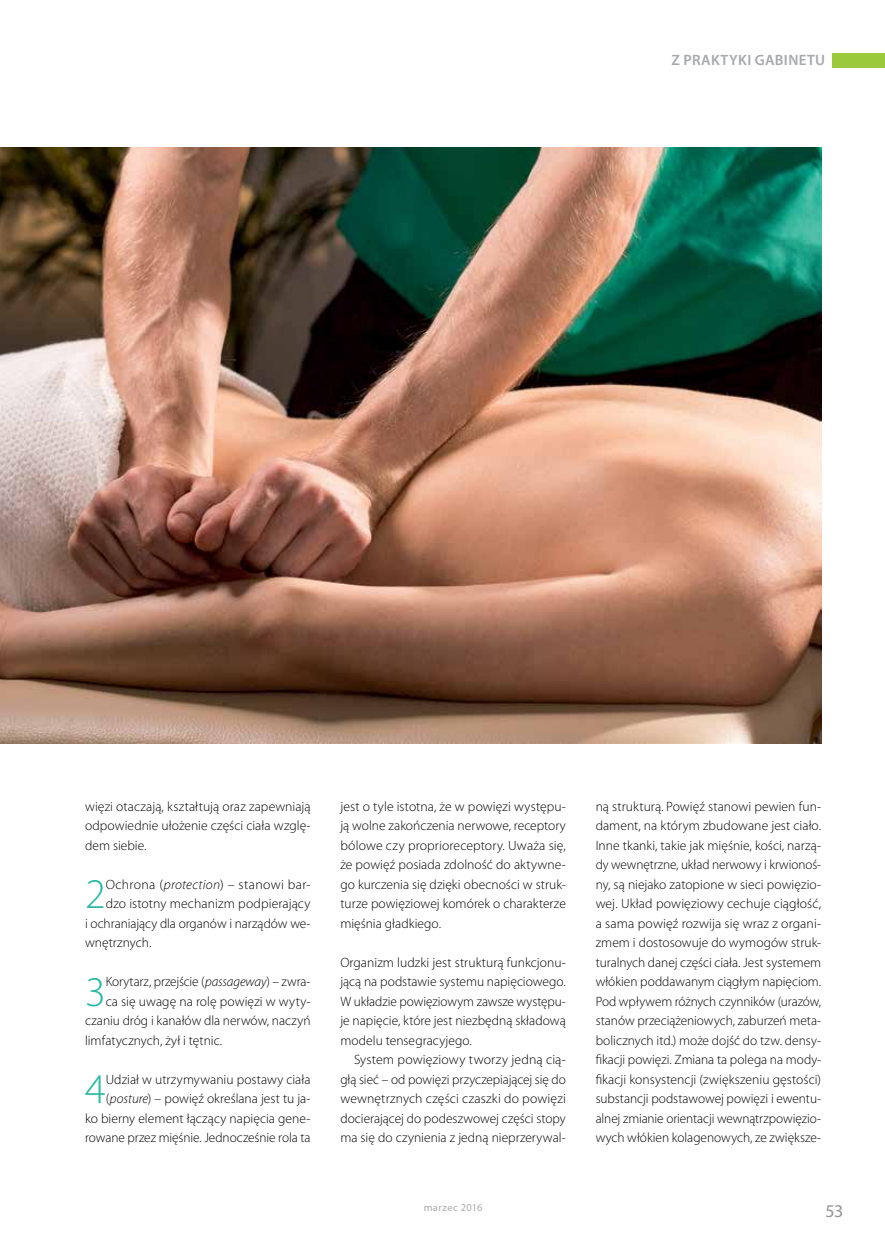
<style>
.page{position:relative;width:885px;height:1251px;background:#fff}
.page>*{position:absolute;margin:0;border:0;box-sizing:border-box;transform-origin:0 0}
.t1{font:300 42.45px "Myriad Pro";color:#2abaa2}
.t2{font:18px "Myriad Pro";color:#939598}
.t3{font:600 15px "Myriad Pro";letter-spacing:.025em;color:#a7a9ac}
.t4{font:300 13.5px/19.5px "Myriad Pro";color:#000;text-align:justify}
.t5{font:300 13.5px "Myriad Pro";letter-spacing:.025em;color:#000}
.t6{font:10.5px "Myriad Pro";letter-spacing:.04em;color:#a9abae}
.s1{font-style:italic}
</style>
<div class="page">
<div style="left:832px;top:53px;width:52px;height:15px;background:#9aca3c"></div>
<img style="left:0;top:147px;width:821px;height:596px">
<p class="t3" style="left:671px;top:50px;width:155px">Z PRAKTYKI GABINETU</p>
<p class="t4" style="left:85px;top:796px;width:227px">więzi otaczają, kształtują oraz zapewniają odpowiednie ułożenie części ciała wzglę&shy;dem siebie.</p>
<h1 class="t1" style="left:85px;top:868px;width:22px">2</h1>
<p class="t5" style="left:106px;top:875px;width:206px">Ochrona (<span class="s1">protection</span>) – stanowi bar-</p>
<p class="t4" style="left:106px;top:893px;width:206px">dzo istotny mechanizm podpierający</p>
<p class="t4" style="left:85px;top:913px;width:227px">i ochraniający dla organów i narządów we-</p>
<p class="t4" style="left:85px;top:932px;width:68px">wnętrznych.</p>
<h1 class="t1" style="left:85px;top:965px;width:22px">3</h1>
<p class="t4" style="left:106px;top:971px;width:206px">Korytarz, przejście (<span class="s1">passageway</span>) – zwra-</p>
<p class="t4" style="left:106px;top:991px;width:206px">ca się uwagę na rolę powięzi w wyty-</p>
<p class="t4" style="left:85px;top:1010px;width:227px">czaniu dróg i kanałów dla nerwów, naczyń</p>
<p class="t4" style="left:85px;top:1030px;width:139px">limfatycznych, żył i tętnic.</p>
<h1 class="t1" style="left:85px;top:1063px;width:22px">4</h1>
<p class="t4" style="left:85px;top:1069px;width:227px;text-align:right">Udział w utrzymywaniu postawy ciała (<span class="s1">posture</span>) – powięź określana jest tu ja-<br>ko bierny element łączący napięcia gene&shy;rowane przez mięśnie. Jednocześnie rola ta</p>
<p class="t4" style="left:340px;top:796px;width:227px">jest o tyle istotna, że w powięzi występu&shy;ją wolne zakończenia nerwowe, receptory bólowe czy proprioreceptory. Uważa się, że powięź posiada zdolność do aktywne&shy;go kurczenia się dzięki obecności w struk&shy;turze powięziowej komórek o charakterze mięśnia gładkiego.</p>
<p class="t4" style="left:340px;top:952px;width:227px">Organizm ludzki jest strukturą funkcjonu&shy;jącą na podstawie systemu napięciowego.<br>W układzie powięziowym zawsze występu&shy;je napięcie, które jest niezbędną składową modelu tensegracyjego.</p>
<p class="t4" style="left:340px;top:1049px;width:227px;text-indent:14px">System powięziowy tworzy jedną cią&shy;głą sieć – od powięzi przyczepiającej się do wewnętrznych części czaszki do powięzi docierającej do podeszwowej części stopy ma się do czynienia z jedną nieprzerywal-</p>
<p class="t6" style="left:423px;top:1200px;width:60px">marzec 2016</p>
<p class="t4" style="left:595px;top:796px;width:227px">ną strukturą. Powięź stanowi pewien fun&shy;dament, na którym zbudowane jest ciało.<br>Inne tkanki, takie jak mięśnie, kości, narzą&shy;dy wewnętrzne, układ nerwowy i krwionoś&shy;ny, są niejako zatopione w sieci powięzio&shy;wej. Układ powięziowy cechuje ciągłość, a sama powięź rozwija się wraz z organi&shy;zmem i dostosowuje do wymogów struk&shy;turalnych danej części ciała. Jest systemem włókien poddawanym ciągłym napięciom.<br>Pod wpływem różnych czynników (urazów, stanów przeciążeniowych, zaburzeń meta&shy;bolicznych itd.) może dojść do tzw. densy&shy;fikacji powięzi. Zmiana ta polega na mody&shy;fikacji konsystencji (zwiększeniu gęstości) substancji podstawowej powięzi i ewentu&shy;alnej zmianie orientacji wewnątrzpowięzio&shy;wych włókien kolagenowych, ze zwiększe-</p>
<h2 class="t2" style="left:825px;top:1198px;width:19px">53</h2>
</div>
